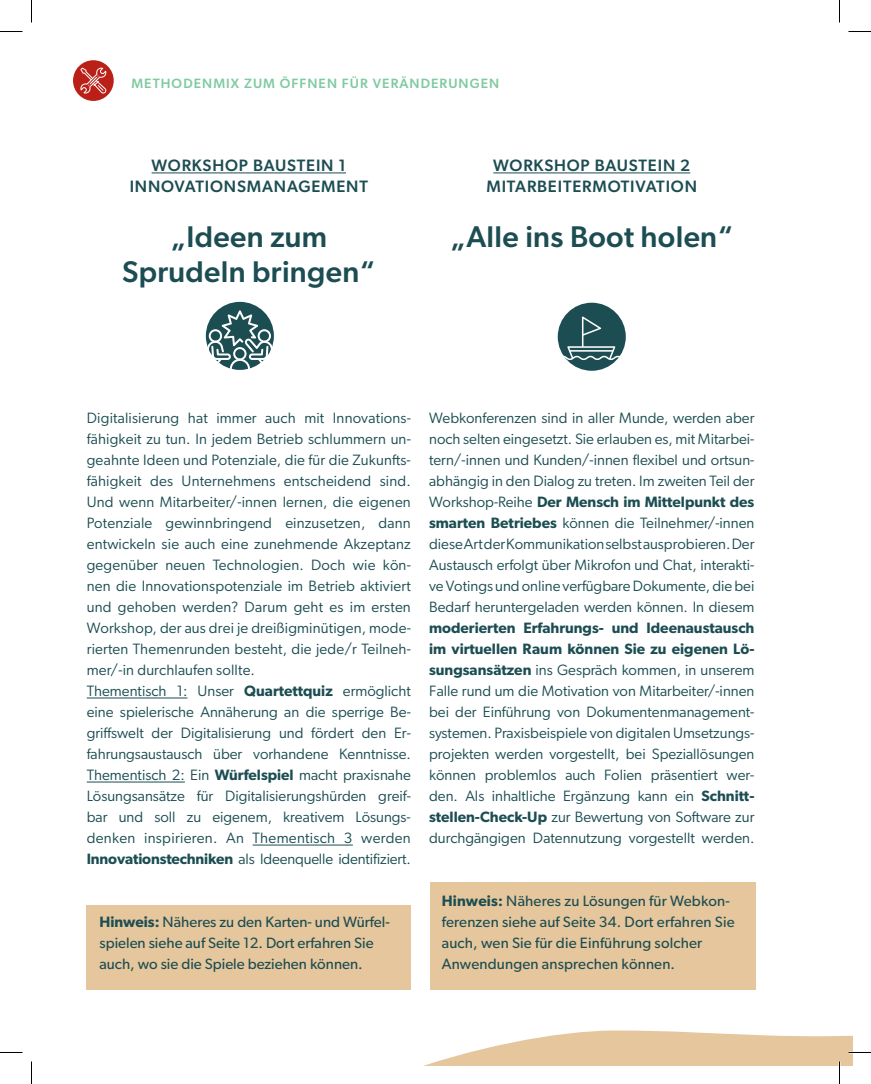
<style>
.page{position:relative;width:871px;height:1084px;background:#fff}
.page>*{position:absolute;margin:0;border:0;box-sizing:border-box;transform-origin:0 0}
.t1{font:500 30px/34.5px "Gibson";letter-spacing:.01em;color:#1b4d52;text-align:center}
.t2{font:500 16.5px/21px "Gibson";letter-spacing:.05em;color:#1b4d52;text-align:center}
.t3{font:15px/21px "Gibson";letter-spacing:.01em;color:#1b4d52;text-align:justify}
.t4{font:15px/21px "Gibson";letter-spacing:.01em;color:#1b4d52}
.t5{font:500 13.5px "Gibson";letter-spacing:.08em;color:#7fcaa0}
.s1{font-weight:600}
</style>
<div class="page">
<div style="left:87px;top:905px;width:324px;height:84px;background:#e6c69c"></div>
<div style="left:429px;top:882px;width:326px;height:107px;background:#e6c69c"></div>
<hr style="left:152px;top:172px;width:194px;height:1px;background:#1b4d52">
<hr style="left:87px;top:697px;width:100px;height:1px;background:#1b4d52">
<hr style="left:87px;top:781px;width:98px;height:1px;background:#1b4d52">
<hr style="left:253px;top:844px;width:100px;height:1px;background:#1b4d52">
<div style="left:73px;top:60px;width:41px;height:41px;background:#bb2018;border-radius:50%"></div>
<svg style="left:80px;top:68px;width:27px;height:26px"></svg>
<svg style="left:256px;top:968px;width:596px;height:97px"></svg>
<div style="left:206px;top:302px;width:68px;height:68px;background:#1b4d52;border-radius:50%"></div>
<svg style="left:207px;top:310px;width:66px;height:60px"></svg>
<div style="left:558px;top:303px;width:68px;height:68px;background:#1b4d52;border-radius:50%"></div>
<svg style="left:562px;top:316px;width:63px;height:44px"></svg>
<hr style="left:493px;top:172px;width:197px;height:1px;background:#1b4d52">
<hr style="left:848px;top:1051px;width:23px;height:2px;background:#fff">
<hr style="left:838px;top:1061px;width:2px;height:22px;background:#fff">
<svg style="left:0;top:31px;width:22px;height:1px"></svg>
<svg style="left:848px;top:31px;width:23px;height:1px"></svg>
<svg style="left:0;top:1052px;width:22px;height:1px"></svg>
<svg style="left:848px;top:1052px;width:23px;height:1px"></svg>
<svg style="left:31px;top:0;width:1px;height:23px"></svg>
<svg style="left:31px;top:1061px;width:1px;height:22px"></svg>
<svg style="left:839px;top:0;width:1px;height:23px"></svg>
<svg style="left:839px;top:1061px;width:1px;height:22px"></svg>
<p class="t5" style="left:131px;top:75px;width:369px">METHODENMIX ZUM ÖFFNEN FÜR VERÄNDERUNGEN</p>
<p class="t2" style="left:130px;top:154px;width:240px">WORKSHOP BAUSTEIN 1<br>INNOVATIONSMANAGEMENT</p>
<h1 class="t1" style="left:122px;top:219px;width:255px">„Ideen zum<br>Sprudeln bringen“</h1>
<p class="t2" style="left:486px;top:154px;width:212px">WORKSHOP BAUSTEIN 2<br>MITARBEITERMOTIVATION</p>
<h1 class="t1" style="left:450px;top:219px;width:285px">„Alle ins Boot holen“</h1>
<p class="t3" style="left:87px;top:407px;width:326px;text-align:left">Digitalisierung hat immer auch mit Innovations&shy;fähigkeit zu tun. In jedem Betrieb schlummern un&shy;geahnte Ideen und Potenziale, die für die Zukunfts&shy;fähigkeit des Unternehmens entscheidend sind.<br>Und wenn Mitarbeiter/-innen lernen, die eigenen Potenziale gewinnbringend einzusetzen, dann entwickeln sie auch eine zunehmende Akzeptanz gegenüber neuen Technologien. Doch wie kön&shy;nen die Innovationspotenziale im Betrieb aktiviert und gehoben werden? Darum geht es im ersten Workshop, der aus drei je dreißigminütigen, mode&shy;rierten Themenrunden besteht, die jede/r Teilneh&shy;mer/-in durchlaufen sollte.<br>Thementisch 1: Unser <span class="s1">Quartettquiz</span> ermöglicht eine spielerische Annäherung an die sperrige Be&shy;griffswelt der Digitalisierung und fördert den Er&shy;fahrungsaustausch über vorhandene Kenntnisse.<br>Thementisch 2: Ein <span class="s1">Würfelspiel</span> macht praxisnahe Lösungsansätze für Digitalisierungshürden greif&shy;bar und soll zu eigenem, kreativem Lösungs&shy;denken inspirieren. An Thementisch 3 werden <span class="s1">Innovationstechniken</span> als Ideenquelle identifiziert.</p>
<p class="t4" style="left:100px;top:911px;width:292px"><span class="s1">Hinweis:</span> Näheres zu den Karten- und Würfel&shy;spielen siehe auf Seite 12. Dort erfahren Sie auch, wo sie die Spiele beziehen können.</p>
<p class="t3" style="left:429px;top:407px;width:327px">Webkonferenzen sind in aller Munde, werden aber noch selten eingesetzt. Sie erlauben es, mit Mitarbei&shy;tern/-innen und Kunden/-innen flexibel und ortsun&shy;abhängig in den Dialog zu treten. Im zweiten Teil der Workshop-Reihe <span class="s1">Der Mensch im Mittelpunkt des smarten Betriebes</span> können die Teilnehmer/-innen diese Art der Kommunikation selbst ausprobieren. Der Austausch erfolgt über Mikrofon und Chat, interakti&shy;ve Votings und online verfügbare Dokumente, die bei Bedarf heruntergeladen werden können. In diesem</p>
<p class="t3" style="left:429px;top:617px;width:327px"><span class="s1">moderierten Erfahrungs- und Ideenaustausch im virtuellen Raum können Sie zu eigenen Lö&shy;sungsansätzen</span> ins Gespräch kommen, in unserem Falle rund um die Motivation von Mitarbeiter/-innen bei der Einführung von Dokumentenmanagement&shy;systemen. Praxisbeispiele von digitalen Umsetzungs&shy;projekten werden vorgestellt, bei Speziallösungen können problemlos auch Folien präsentiert wer&shy;den. Als inhaltliche Ergänzung kann ein <span class="s1">Schnitt&shy;stellen-Check-Up</span> zur Bewertung von Software zur durchgängigen Datennutzung vorgestellt werden.</p>
<p class="t4" style="left:442px;top:890px;width:294px"><span class="s1">Hinweis:</span> Näheres zu Lösungen für Webkon&shy;ferenzen siehe auf Seite 34. Dort erfahren Sie auch, wen Sie für die Einführung solcher Anwendungen ansprechen können.</p>
</div>
